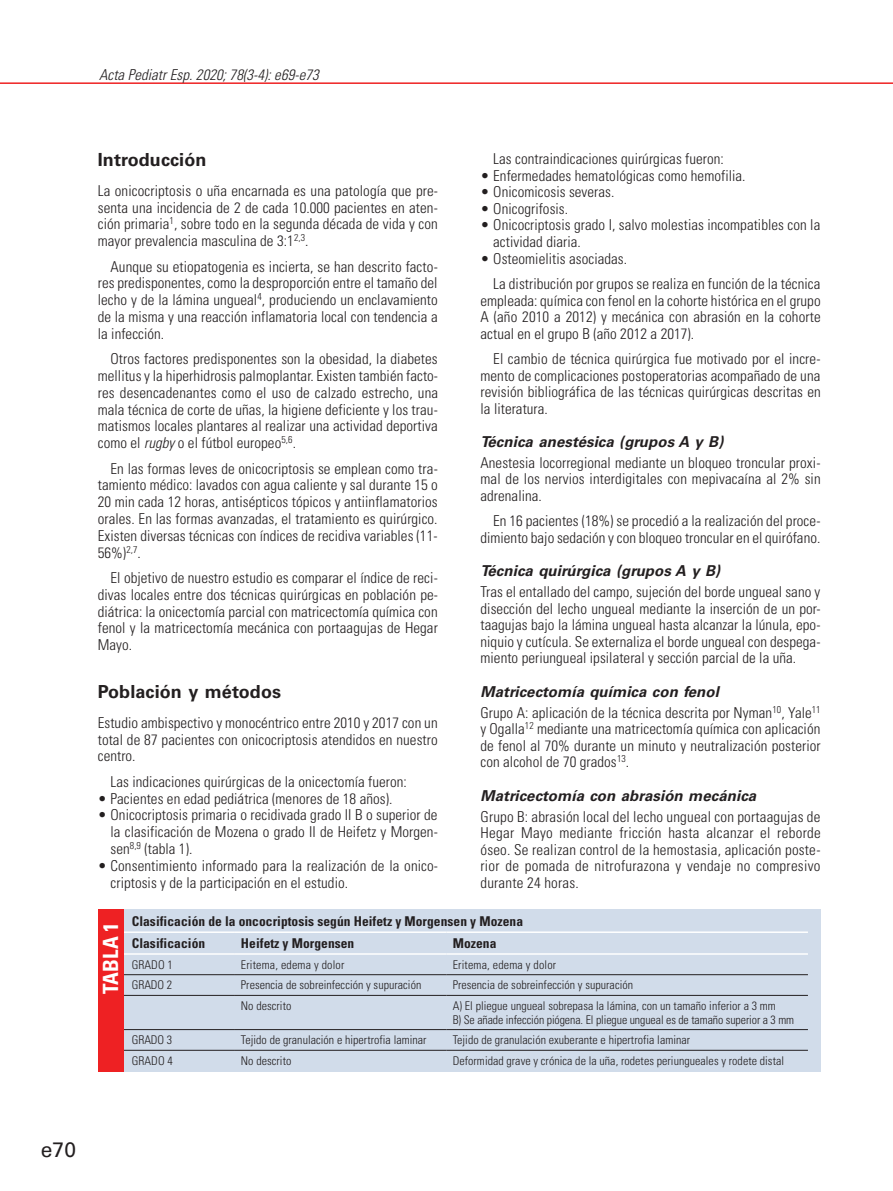
<style>
.page{position:relative;width:893px;height:1191px;background:#fff}
.page>*{position:absolute;margin:0;border:0;box-sizing:border-box;transform-origin:0 0}
._10_Tabla_titulo{font:700 condensed 21px "Univers LT Std";letter-spacing:.005em;color:#fff}
.t1{font:21px "Univers LT Std";color:#231f20}
._04_LADILLO_1{font:700 18px "Univers LT Std";letter-spacing:.005em;color:#231f20}
._08_TEXTO_GENERAL{font:300 condensed 15px/16.8px "Univers LT Std";letter-spacing:.005em;color:#231f20;text-align:justify}
._07_TEXTO_GENERAL_SI{font:300 condensed 15px/16.6px "Univers LT Std";letter-spacing:.005em;color:#231f20;text-align:justify}
._05_LADILLO_2{font:italic 700 15px "Univers LT Std";letter-spacing:.005em;color:#231f20}
.t2{font:italic 300 condensed 15px "Univers LT Std";letter-spacing:.005em;color:#231f20}
._11_Tabla_ladillo_1{font:700 condensed 13.5px "Univers LT Std";letter-spacing:.005em;color:#231f20}
._13_Tabla_texto_gral{font:300 condensed 12px "Univers LT Std";letter-spacing:.005em;color:#231f20}
.s1{font-style:italic}
</style>
<div class="page">
<hr style="left:0;top:82px;width:893px;height:2px;background:#ee2123">
<div style="left:104px;top:909px;width:717px;height:162px;background:#d1dcea"></div>
<hr style="left:235px;top:974px;width:212px;height:1px;background:#231f20">
<hr style="left:447px;top:974px;width:361px;height:1px;background:#231f20">
<hr style="left:235px;top:995px;width:212px;height:1px;background:#231f20">
<hr style="left:447px;top:995px;width:361px;height:1px;background:#231f20">
<hr style="left:235px;top:1029px;width:212px;height:1px;background:#231f20">
<hr style="left:447px;top:1029px;width:361px;height:1px;background:#231f20">
<hr style="left:235px;top:1050px;width:212px;height:1px;background:#231f20">
<hr style="left:447px;top:1050px;width:361px;height:1px;background:#231f20">
<hr style="left:111px;top:974px;width:124px;height:1px;background:#231f20">
<hr style="left:111px;top:995px;width:124px;height:1px;background:#231f20">
<hr style="left:111px;top:1029px;width:124px;height:1px;background:#231f20">
<hr style="left:111px;top:1050px;width:124px;height:1px;background:#231f20">
<hr style="left:111px;top:931px;width:124px;height:2px;background:#fff">
<hr style="left:235px;top:931px;width:212px;height:2px;background:#fff">
<hr style="left:447px;top:931px;width:361px;height:2px;background:#fff">
<hr style="left:111px;top:953px;width:124px;height:1px;background:#fff">
<hr style="left:235px;top:953px;width:212px;height:1px;background:#fff">
<hr style="left:447px;top:953px;width:361px;height:1px;background:#fff">
<div style="left:98px;top:909px;width:25px;height:162px;background:#ee2123"></div>
<p class="t2" style="left:99px;top:65px;width:221px">Acta Pediatr Esp. 2020; 78(3-4): e69-e73</p>
<p class="_04_LADILLO_1" style="left:98px;top:149px;width:110px">Introducción</p>
<p class="_07_TEXTO_GENERAL_SI" style="left:98px;top:182px;width:342px">La onicocriptosis o uña encarnada es una patología que pre&shy;senta una incidencia de 2 de cada 10.000 pacientes en aten&shy;ción primaria<sup>1</sup>, sobre todo en la segunda década de vida y con mayor prevalencia masculina de 3:1<sup>2,3</sup>.</p>
<p class="_08_TEXTO_GENERAL" style="left:98px;top:258px;width:342px;text-indent:13px">Aunque su etiopatogenia es incierta, se han descrito facto&shy;res predisponentes, como la desproporción entre el tamaño del lecho y de la lámina ungueal<sup>4</sup>, produciendo un enclavamiento de la misma y una reacción inflamatoria local con tendencia a la infección.</p>
<p class="_08_TEXTO_GENERAL" style="left:98px;top:350px;width:342px;text-indent:13px">Otros factores predisponentes son la obesidad, la diabetes mellitus y la hiperhidrosis palmoplantar. Existen también facto&shy;res desencadenantes como el uso de calzado estrecho, una mala técnica de corte de uñas, la higiene deficiente y los trau&shy;matismos locales plantares al realizar una actividad deportiva como el <span class="s1">rugby</span> o el fútbol europeo<sup>5,6</sup>.</p>
<p class="_08_TEXTO_GENERAL" style="left:98px;top:460px;width:342px;text-indent:13px">En las formas leves de onicocriptosis se emplean como tra&shy;tamiento médico: lavados con agua caliente y sal durante 15 o 20 min cada 12 horas, antisépticos tópicos y antiinflamatorios orales. En las formas avanzadas, el tratamiento es quirúrgico.<br>Existen diversas técnicas con índices de recidiva variables (11- 56%)<sup>2,7</sup>.</p>
<p class="_08_TEXTO_GENERAL" style="left:98px;top:569px;width:342px;text-indent:13px">El objetivo de nuestro estudio es comparar el índice de reci&shy;divas locales entre dos técnicas quirúrgicas en población pe&shy;diátrica: la onicectomía parcial con matricectomía química con fenol y la matricectomía mecánica con portaagujas de Hegar Mayo.</p>
<p class="_04_LADILLO_1" style="left:98px;top:681px;width:185px">Población y métodos</p>
<p class="_07_TEXTO_GENERAL_SI" style="left:98px;top:714px;width:341px">Estudio ambispectivo y monocéntrico entre 2010 y 2017 con un total de 87 pacientes con onicocriptosis atendidos en nuestro centro.</p>
<p class="_08_TEXTO_GENERAL" style="left:111px;top:773px;width:298px">Las indicaciones quirúrgicas de la onicectomía fueron:</p>
<p class="_07_TEXTO_GENERAL_SI" style="left:98px;top:790px;width:296px">• Pacientes en edad pediátrica (menores de 18 años).</p>
<p class="_07_TEXTO_GENERAL_SI" style="left:111px;top:806px;width:329px;text-indent:-13px">• Onicocriptosis primaria o recidivada grado II B o superior de la clasificación de Mozena o grado II de Heifetz y Morgen&shy;sen<sup>8,9</sup> (tabla 1).</p>
<p class="_07_TEXTO_GENERAL_SI" style="left:111px;top:857px;width:329px;text-indent:-13px">• Consentimiento informado para la realización de la onico&shy;criptosis y de la participación en el estudio.</p>
<p class="_08_TEXTO_GENERAL" style="left:493px;top:150px;width:232px">Las contraindicaciones quirúrgicas fueron:</p>
<p class="_07_TEXTO_GENERAL_SI" style="left:480px;top:167px;width:267px">• Enfermedades hematológicas como hemofilia.</p>
<p class="_07_TEXTO_GENERAL_SI" style="left:480px;top:184px;width:135px">• Onicomicosis severas.</p>
<p class="_07_TEXTO_GENERAL_SI" style="left:480px;top:200px;width:89px">• Onicogrifosis.</p>
<p class="_07_TEXTO_GENERAL_SI" style="left:493px;top:217px;width:329px;text-indent:-13px">• Onicocriptosis grado I, salvo molestias incompatibles con la actividad diaria.</p>
<p class="_07_TEXTO_GENERAL_SI" style="left:480px;top:250px;width:148px">• Osteomielitis asociadas.</p>
<p class="_08_TEXTO_GENERAL" style="left:480px;top:275px;width:342px;text-indent:13px">La distribución por grupos se realiza en función de la técnica empleada: química con fenol en la cohorte histórica en el grupo A (año 2010 a 2012) y mecánica con abrasión en la cohorte actual en el grupo B (año 2012 a 2017).</p>
<p class="_08_TEXTO_GENERAL" style="left:480px;top:350px;width:342px;text-indent:13px">El cambio de técnica quirúrgica fue motivado por el incre&shy;mento de complicaciones postoperatorias acompañado de una revisión bibliográfica de las técnicas quirúrgicas descritas en la literatura.</p>
<p class="_05_LADILLO_2" style="left:480px;top:433px;width:244px">Técnica anestésica (grupos A y B)</p>
<p class="_07_TEXTO_GENERAL_SI" style="left:480px;top:454px;width:342px">Anestesia locorregional mediante un bloqueo troncular proxi&shy;mal de los nervios interdigitales con mepivacaína al 2% sin adrenalina.</p>
<p class="_08_TEXTO_GENERAL" style="left:480px;top:512px;width:342px;text-align:right">En 16 pacientes (18%) se procedió a la realización del proce&shy;dimiento bajo sedación y con bloqueo troncular en el quirófano.</p>
<p class="_05_LADILLO_2" style="left:480px;top:562px;width:241px">Técnica quirúrgica (grupos A y B)</p>
<p class="_07_TEXTO_GENERAL_SI" style="left:480px;top:583px;width:342px">Tras el entallado del campo, sujeción del borde ungueal sano y disección del lecho ungueal mediante la inserción de un por&shy;taagujas bajo la lámina ungueal hasta alcanzar la lúnula, epo&shy;niquio y cutícula. Se externaliza el borde ungueal con despega&shy;miento periungueal ipsilateral y sección parcial de la uña.</p>
<p class="_05_LADILLO_2" style="left:480px;top:682px;width:240px">Matricectomía química con fenol</p>
<p class="_07_TEXTO_GENERAL_SI" style="left:480px;top:704px;width:342px">Grupo A: aplicación de la técnica descrita por Nyman<sup>10</sup>, Yale<sup>11 </sup>y Ogalla<sup>12</sup> mediante una matricectomía química con aplicación de fenol al 70% durante un minuto y neutralización posterior con alcohol de 70 grados<sup>13</sup>.</p>
<p class="_05_LADILLO_2" style="left:480px;top:786px;width:277px">Matricectomía con abrasión mecánica</p>
<p class="_07_TEXTO_GENERAL_SI" style="left:480px;top:808px;width:342px">Grupo B: abrasión local del lecho ungueal con portaagujas de Hegar Mayo mediante fricción hasta alcanzar el reborde óseo. Se realizan control de la hemostasia, aplicación poste&shy;rior de pomada de nitrofurazona y vendaje no compresivo durante 24 horas.</p>
<p class="_11_Tabla_ladillo_1" style="left:132px;top:913px;width:393px">Clasificación de la oncocriptosis según Heifetz y Morgensen y Mozena</p>
<p class="_11_Tabla_ladillo_1" style="left:132px;top:935px;width:75px">Clasificación</p>
<p class="_11_Tabla_ladillo_1" style="left:241px;top:935px;width:115px">Heifetz y Morgensen</p>
<p class="_11_Tabla_ladillo_1" style="left:453px;top:935px;width:45px">Mozena</p>
<p class="_13_Tabla_texto_gral" style="left:132px;top:957px;width:42px">GRADO 1</p>
<p class="_13_Tabla_texto_gral" style="left:241px;top:957px;width:105px">Eritema, edema y dolor</p>
<p class="_13_Tabla_texto_gral" style="left:453px;top:957px;width:105px">Eritema, edema y dolor</p>
<p class="_13_Tabla_texto_gral" style="left:132px;top:978px;width:42px">GRADO 2</p>
<p class="_13_Tabla_texto_gral" style="left:241px;top:978px;width:182px">Presencia de sobreinfección y supuración</p>
<p class="_13_Tabla_texto_gral" style="left:453px;top:978px;width:182px">Presencia de sobreinfección y supuración</p>
<p class="_13_Tabla_texto_gral" style="left:241px;top:998px;width:52px">No descrito</p>
<p class="_13_Tabla_texto_gral" style="left:453px;top:998px;width:325px">A) El pliegue ungueal sobrepasa la lámina, con un tamaño inferior a 3 mm</p>
<p class="_13_Tabla_texto_gral" style="left:453px;top:1012px;width:343px">B) Se añade infección piógena. El pliegue ungueal es de tamaño superior a 3 mm</p>
<p class="_13_Tabla_texto_gral" style="left:132px;top:1032px;width:42px">GRADO 3</p>
<p class="_13_Tabla_texto_gral" style="left:241px;top:1032px;width:187px">Tejido de granulación e hipertrofia laminar</p>
<p class="_13_Tabla_texto_gral" style="left:453px;top:1032px;width:239px">Tejido de granulación exuberante e hipertrofia laminar</p>
<p class="_13_Tabla_texto_gral" style="left:132px;top:1053px;width:42px">GRADO 4</p>
<p class="_13_Tabla_texto_gral" style="left:241px;top:1053px;width:52px">No descrito</p>
<p class="_13_Tabla_texto_gral" style="left:453px;top:1053px;width:333px">Deformidad grave y crónica de la uña, rodetes periungueales y rodete distal</p>
<p class="_10_Tabla_titulo" style="left:98px;top:994px;width:73px;rotate:-90deg">TABLA 1</p>
<h1 class="t1" style="left:41px;top:1136px;width:37px">e70</h1>
</div>
